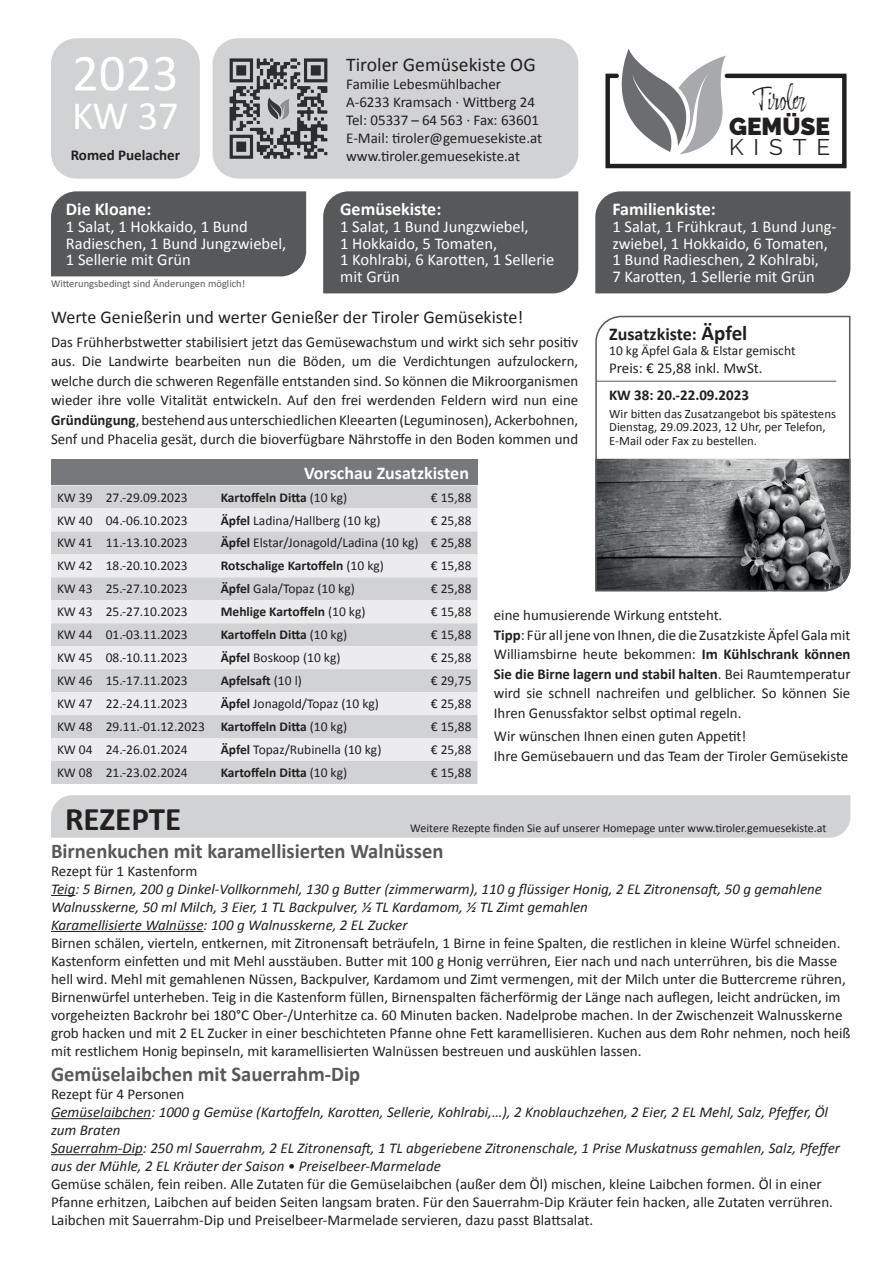
<style>
.page{position:relative;width:893px;height:1263px;background:#fff}
.page>*{position:absolute;margin:0;border:0;box-sizing:border-box;transform-origin:0 0}
.t1{font:52.5px "Calibri";color:#fff}
.t2{font:40.5px "Calibri";color:#fff}
.t3{font:700 33px "Calibri";color:#231f20}
.t4{font:27.3px "Adore You";color:#231f20}
.t5{font:900 24.3px "Raleway";color:#231f20}
.t6{font:22.65px "Raleway";letter-spacing:.44em;color:#231f20}
.t7{font:700 21px "Calibri";color:#57585a}
.t8{font:19.5px "Calibri";color:#231f20}
.t9{font:700 18px "Calibri";color:#fff}
.t10{font:18px "Calibri";color:#231f20}
.t11{font:700 18px "Calibri";color:#231f20}
.t12{font:16.5px/16.5px "Calibri";color:#fff}
.t13{font:15px/18px "Calibri";color:#231f20}
.t14{font:italic 15px/18px "Calibri";color:#231f20}
.t15{font:700 15px "Calibri";color:#231f20}
.t16{font:13.5px "Calibri";color:#231f20}
.t17{font:700 13.5px "Calibri";color:#231f20}
.t18{font:12.75px/13.5px "Calibri";color:#231f20}
.t19{font:12px "Calibri";color:#231f20}
.t20{font:10.5px "Calibri";color:#57585a}
.s1{font-weight:700}
.s2{font-size:21px}
.s3{font-weight:400}
</style>
<div class="page">
<div style="left:213px;top:38px;width:365px;height:141px;background:#d1d2d4;border-radius:26px"></div>
<div style="left:51px;top:38px;width:149px;height:141px;background:#d1d2d4;border-radius:26px"></div>
<div style="left:323px;top:191px;width:255px;height:102px;background:#57585a"></div>
<div style="left:595px;top:191px;width:255px;height:102px;background:#57585a"></div>
<div style="left:51px;top:191px;width:255px;height:85px;background:#57585a"></div>
<img style="left:229px;top:58px;width:99px;height:101px">
<svg style="left:605px;top:49px;width:242px;height:120px"></svg>
<div style="left:51px;top:795px;width:799px;height:43px;background:#d1d2d4"></div>
<div style="left:51px;top:485px;width:426px;height:299px;background:#d1d2d4"></div>
<svg style="left:51px;top:508px;width:426px;height:253px;background:#dfe0e2"></svg>
<div style="left:51px;top:459px;width:426px;height:26px;background:#76787b"></div>
<svg style="left:51px;top:895px;width:24px;height:1px"></svg>
<hr style="left:51px;top:931px;width:153px;height:1px;background:#231f20">
<hr style="left:51px;top:1118px;width:100px;height:1px;background:#231f20">
<hr style="left:51px;top:1154px;width:92px;height:1px;background:#231f20">
<svg style="left:595px;top:315px;width:256px;height:277px"></svg>
<hr style="left:597px;top:381px;width:239px;height:1px;background:#57585a">
<h1 class="t1" style="left:72px;top:40px;width:108px">2023</h1>
<h2 class="t2" style="left:72px;top:90px;width:108px">KW 37</h2>
<p class="t15" style="left:71px;top:146px;width:111px">Romed Puelacher</p>
<p class="t9" style="left:66px;top:198px;width:87px">Die Kloane:</p>
<p class="t12" style="left:66px;top:218px;width:222px">1 Salat, 1 Hokkaido, 1 Bund<br>Radieschen, 1 Bund Jungzwiebel,<br>1 Sellerie mit Grün</p>
<p class="t20" style="left:51px;top:277px;width:196px">Witterungsbedingt sind Änderungen möglich!</p>
<h3 class="t8" style="left:346px;top:52px;width:191px">Tiroler Gemüsekiste OG</h3>
<p class="t13" style="left:346px;top:75px;width:198px">Familie Lebesmühlbacher<br>A-6233 Kramsach · Wittberg 24<br>Tel: 05337 – 64 563 · Fax: 63601<br>E-Mail: tiroler@gemuesekiste.at www.tiroler.gemuesekiste.at</p>
<p class="t9" style="left:340px;top:198px;width:103px">Gemüsekiste:</p>
<p class="t12" style="left:340px;top:218px;width:216px">1 Salat, 1 Bund Jungzwiebel,<br>1 Hokkaido, 5 Tomaten,<br>1 Kohlrabi, 6 Karotten, 1 Sellerie mit Grün</p>
<p class="t10" style="left:51px;top:305px;width:474px">Werte Genießerin und werter Genießer der Tiroler Gemüsekiste!</p>
<p class="t13" style="left:51px;top:332px;width:529px;line-height:19.5px;text-align:justify">Das Frühherbstwetter stabilisiert jetzt das Gemüsewachstum und wirkt sich sehr positiv aus. Die Landwirte bearbeiten nun die Böden, um die Verdichtungen aufzulockern, welche durch die schweren Regenfälle entstanden sind. So können die Mikroorganismen wieder ihre volle Vitalität entwickeln. Auf den frei werdenden Feldern wird nun eine <span class="s1">Gründüngung</span>, bestehend aus unterschiedlichen Kleearten (Leguminosen), Ackerbohnen, Senf und Phacelia gesät, durch die bioverfügbare Nährstoffe in den Boden kommen und</p>
<p class="t9" style="left:304px;top:462px;width:166px">Vorschau Zusatzkisten</p>
<h3 class="t4" style="left:753px;top:84px;width:55px">Tiroler</h3>
<h3 class="t5" style="left:729px;top:113px;width:103px">GEMÜSE</h3>
<h3 class="t6" style="left:729px;top:134px;width:103px">KISTE</h3>
<p class="t9" style="left:612px;top:198px;width:105px">Familienkiste:</p>
<p class="t12" style="left:612px;top:218px;width:226px">1 Salat, 1 Frühkraut, 1 Bund Jung&shy;zwiebel, 1 Hokkaido, 6 Tomaten,<br>1 Bund Radieschen, 2 Kohlrabi,<br>7 Karotten, 1 Sellerie mit Grün</p>
<p class="t11" style="left:609px;top:322px;width:140px">Zusatzkiste: <span class="s2">Äpfel</span></p>
<p class="t16" style="left:609px;top:342px;width:188px">10 kg Äpfel Gala &amp; Elstar gemischt</p>
<p class="t13" style="left:609px;top:359px;width:155px">Preis: € 25,88 inkl. MwSt.</p>
<p class="t15" style="left:609px;top:385px;width:141px">KW 38: 20.-22.09.2023</p>
<p class="t18" style="left:609px;top:407px;width:228px">Wir bitten das Zusatzangebot bis spätestens<br>Dienstag, 29.09.2023, 12 Uhr, per Telefon,<br>E-Mail oder Fax zu bestellen.</p>
<p class="t16" style="left:57px;top:488px;width:132px">KW 39 27.-29.09.2023</p>
<p class="t17" style="left:221px;top:488px;width:128px">Kartoffeln Ditta <span class="s3">(10 kg)</span></p>
<p class="t16" style="left:431px;top:488px;width:42px">€ 15,88</p>
<p class="t16" style="left:57px;top:511px;width:132px">KW 40 04.-06.10.2023</p>
<p class="t16" style="left:221px;top:511px;width:161px"><span class="s1">Äpfel</span> Ladina/Hallberg (10 kg)</p>
<p class="t16" style="left:431px;top:511px;width:42px">€ 25,88</p>
<p class="t16" style="left:57px;top:534px;width:132px">KW 41 11.-13.10.2023</p>
<p class="t16" style="left:221px;top:534px;width:252px"><span class="s1">Äpfel</span> Elstar/Jonagold/Ladina (10 kg) € 25,88</p>
<p class="t16" style="left:57px;top:557px;width:132px">KW 42 18.-20.10.2023</p>
<p class="t17" style="left:221px;top:557px;width:165px">Rotschalige Kartoffeln <span class="s3">(10 kg)</span></p>
<p class="t16" style="left:431px;top:557px;width:42px">€ 15,88</p>
<p class="t16" style="left:57px;top:580px;width:132px">KW 43 25.-27.10.2023</p>
<p class="t16" style="left:221px;top:580px;width:136px"><span class="s1">Äpfel</span> Gala/Topaz (10 kg)</p>
<p class="t16" style="left:431px;top:580px;width:42px">€ 25,88</p>
<p class="t16" style="left:57px;top:603px;width:132px">KW 43 25.-27.10.2023</p>
<p class="t17" style="left:221px;top:603px;width:146px">Mehlige Kartoffeln <span class="s3">(10 kg)</span></p>
<p class="t16" style="left:431px;top:603px;width:42px">€ 15,88</p>
<p class="t16" style="left:57px;top:626px;width:132px">KW 44 01.-03.11.2023</p>
<p class="t17" style="left:221px;top:626px;width:128px">Kartoffeln Ditta <span class="s3">(10 kg)</span></p>
<p class="t16" style="left:431px;top:626px;width:42px">€ 15,88</p>
<p class="t16" style="left:57px;top:649px;width:132px">KW 45 08.-10.11.2023</p>
<p class="t16" style="left:221px;top:649px;width:121px"><span class="s1">Äpfel</span> Boskoop (10 kg)</p>
<p class="t16" style="left:431px;top:649px;width:42px">€ 25,88</p>
<p class="t16" style="left:57px;top:672px;width:132px">KW 46 15.-17.11.2023</p>
<p class="t17" style="left:221px;top:672px;width:83px">Apfelsaft <span class="s3">(10 l)</span></p>
<p class="t16" style="left:431px;top:672px;width:42px">€ 29,75</p>
<p class="t16" style="left:57px;top:695px;width:132px">KW 47 22.-24.11.2023</p>
<p class="t16" style="left:221px;top:695px;width:160px"><span class="s1">Äpfel</span> Jonagold/Topaz (10 kg)</p>
<p class="t16" style="left:431px;top:695px;width:42px">€ 25,88</p>
<p class="t16" style="left:57px;top:718px;width:292px">KW 48 29.11.-01.12.2023 <span class="s1">Kartoffeln Ditta</span> (10 kg)</p>
<p class="t16" style="left:431px;top:718px;width:42px">€ 15,88</p>
<p class="t16" style="left:57px;top:741px;width:132px">KW 04 24.-26.01.2024</p>
<p class="t16" style="left:221px;top:741px;width:162px"><span class="s1">Äpfel</span> Topaz/Rubinella (10 kg)</p>
<p class="t16" style="left:431px;top:741px;width:42px">€ 25,88</p>
<p class="t16" style="left:57px;top:764px;width:132px">KW 08 21.-23.02.2024</p>
<p class="t17" style="left:221px;top:764px;width:128px">Kartoffeln Ditta <span class="s3">(10 kg)</span></p>
<p class="t16" style="left:431px;top:764px;width:42px">€ 15,88</p>
<p class="t13" style="left:494px;top:605px;width:358px;line-height:19.5px">eine humusierende Wirkung entsteht.<br><span class="s1">Tipp</span>: Für all jene von Ihnen, die die Zusatzkiste Äpfel Gala mit Williamsbirne heute bekommen: <span class="s1">Im Kühlschrank können Sie die Birne lagern und stabil halten</span>. Bei Raumtemperatur wird sie schnell nachreifen und gelblicher. So können Sie Ihren Genussfaktor selbst optimal regeln.</p>
<p class="t13" style="left:494px;top:727px;width:356px;line-height:19.5px">Wir wünschen Ihnen einen guten Appetit!<br>Ihre Gemüsebauern und das Team der Tiroler Gemüsekiste</p>
<h3 class="t3" style="left:65px;top:797px;width:118px">REZEPTE</h3>
<p class="t19" style="left:410px;top:821px;width:418px">Weitere Rezepte finden Sie auf unserer Homepage unter www.tiroler.gemuesekiste.at</p>
<h3 class="t7" style="left:51px;top:837px;width:394px">Birnenkuchen mit karamellisierten Walnüssen</h3>
<p class="t13" style="left:51px;top:862px;width:148px">Rezept für 1 Kastenform</p>
<p class="t14" style="left:51px;top:879px;width:773px">Teig: 5 Birnen, 200 g Dinkel-Vollkornmehl, 130 g Butter (zimmerwarm), 110 g flüssiger Honig, 2 EL Zitronensaft, 50 g gemahlene<br>Walnusskerne, 50 ml Milch, 3 Eier, 1 TL Backpulver, ½ TL Kardamom, ½ TL Zimt gemahlen<br>Karamellisierte Walnüsse: 100 g Walnusskerne, 2 EL Zucker</p>
<p class="t13" style="left:51px;top:934px;width:801px">Birnen schälen, vierteln, entkernen, mit Zitronensaft beträufeln, 1 Birne in feine Spalten, die restlichen in kleine Würfel schneiden.<br>Kastenform einfetten und mit Mehl ausstäuben. Butter mit 100 g Honig verrühren, Eier nach und nach unterrühren, bis die Masse hell wird. Mehl mit gemahlenen Nüssen, Backpulver, Kardamom und Zimt vermengen, mit der Milch unter die Buttercreme rühren, Birnenwürfel unterheben. Teig in die Kastenform füllen, Birnenspalten fächerförmig der Länge nach auflegen, leicht andrücken, im vorgeheizten Backrohr bei 180°C Ober-/Unterhitze ca. 60 Minuten backen. Nadelprobe machen. In der Zwischenzeit Walnusskerne grob hacken und mit 2 EL Zucker in einer beschichteten Pfanne ohne Fett karamellisieren. Kuchen aus dem Rohr nehmen, noch heiß mit restlichem Honig bepinseln, mit karamellisierten Walnüssen bestreuen und auskühlen lassen.</p>
<h3 class="t7" style="left:51px;top:1060px;width:311px">Gemüselaibchen mit Sauerrahm-Dip</h3>
<p class="t13" style="left:51px;top:1085px;width:135px">Rezept für 4 Personen</p>
<p class="t14" style="left:51px;top:1102px;width:790px">Gemüselaibchen: 1000 g Gemüse (Kartoffeln, Karotten, Sellerie, Kohlrabi,…), 2 Knoblauchzehen, 2 Eier, 2 EL Mehl, Salz, Pfeffer, Öl zum Braten<br>Sauerrahm-Dip: 250 ml Sauerrahm, 2 EL Zitronensaft, 1 TL abgeriebene Zitronenschale, 1 Prise Muskatnuss gemahlen, Salz, Pfeffer aus der Mühle, 2 EL Kräuter der Saison • Preiselbeer-Marmelade</p>
<p class="t13" style="left:51px;top:1175px;width:783px">Gemüse schälen, fein reiben. Alle Zutaten für die Gemüselaibchen (außer dem Öl) mischen, kleine Laibchen formen. Öl in einer<br>Pfanne erhitzen, Laibchen auf beiden Seiten langsam braten. Für den Sauerrahm-Dip Kräuter fein hacken, alle Zutaten verrühren.<br>Laibchen mit Sauerrahm-Dip und Preiselbeer-Marmelade servieren, dazu passt Blattsalat.</p>
</div>
